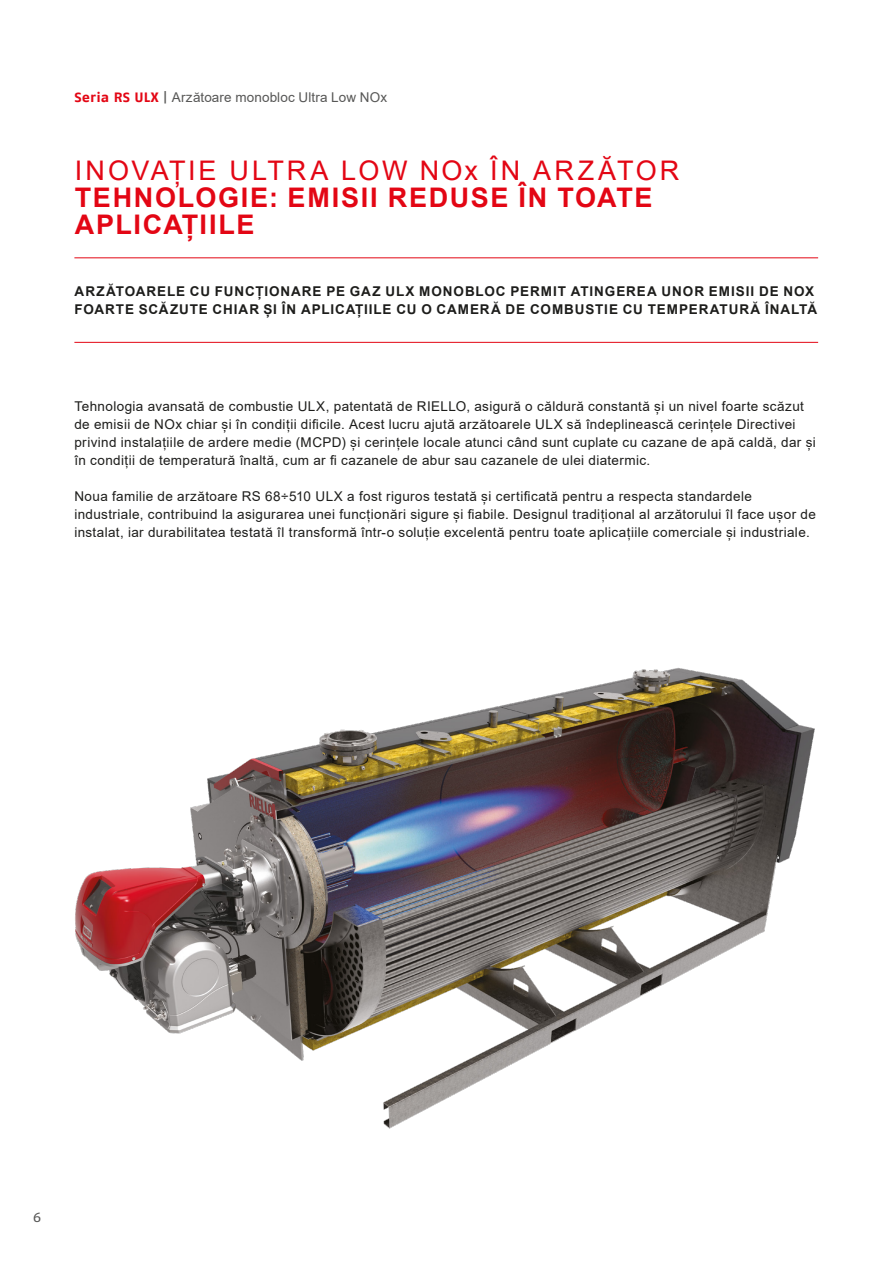
<style>
.page{position:relative;width:893px;height:1263px;background:#fff}
.page>*{position:absolute;margin:0;border:0;box-sizing:border-box;transform-origin:0 0}
.t1{font:700 27px/27px "Arial";letter-spacing:.06em;color:#e30614}
.t2{font:27px "Arial";letter-spacing:.105em;color:#e30614}
.t3{font:13.5px/18px "Arial";letter-spacing:.025em;color:#1d1d1b}
.t4{font:700 13.5px/18px "Arial";letter-spacing:.065em;color:#1d1d1b}
.t5{font:13.5px "Arial";letter-spacing:.01em;color:#575756}
.t6{font:13.5px "Fago Ex Lf";color:#575756}
.s1{font-family:"Fago Ex Lf";font-weight:700;color:#e30614}
.s2{font-family:"Fago Ex Lf"}
</style>
<div class="page">
<hr style="left:74px;top:342px;width:744px;height:1px;background:#e30614">
<hr style="left:74px;top:257px;width:744px;height:1px;background:#e30614">
<img style="left:75px;top:667px;width:740px;height:462px">
<p class="t5" style="left:74px;top:88px;width:314px"><span class="s1">Seria RS ULX</span> <span class="s2">|</span> Arzătoare monobloc Ultra Low NOx</p>
<p class="t2" style="left:75px;top:152px;width:606px">INOVAȚIE ULTRA LOW NOx ÎN ARZĂTOR</p>
<p class="t1" style="left:75px;top:184px;width:579px">TEHNOLOGIE: EMISII REDUSE ÎN TOATE<br>APLICAȚIILE</p>
<p class="t4" style="left:75px;top:282px;width:744px">ARZĂTOARELE CU FUNCȚIONARE PE GAZ ULX MONOBLOC PERMIT ATINGEREA UNOR EMISII DE NOX<br>FOARTE SCĂZUTE CHIAR ȘI ÎN APLICAȚIILE CU O CAMERĂ DE COMBUSTIE CU TEMPERATURĂ ÎNALTĂ</p>
<p class="t3" style="left:74px;top:397px;width:743px">Tehnologia avansată de combustie ULX, patentată de RIELLO, asigură o căldură constantă și un nivel foarte scăzut de emisii de NOx chiar și în condiții dificile. Acest lucru ajută arzătoarele ULX să îndeplinească cerințele Directivei privind instalațiile de ardere medie (MCPD) și cerințele locale atunci când sunt cuplate cu cazane de apă caldă, dar și în condiții de temperatură înaltă, cum ar fi cazanele de abur sau cazanele de ulei diatermic.</p>
<p class="t3" style="left:74px;top:487px;width:743px">Noua familie de arzătoare RS 68÷510 ULX a fost riguros testată și certificată pentru a respecta standardele industriale, contribuind la asigurarea unei funcționări sigure și fiabile. Designul tradițional al arzătorului îl face ușor de instalat, iar durabilitatea testată îl transformă într-o soluție excelentă pentru toate aplicațiile comerciale și industriale.</p>
<p class="t6" style="left:33px;top:1209px;width:10px">6</p>
</div>
